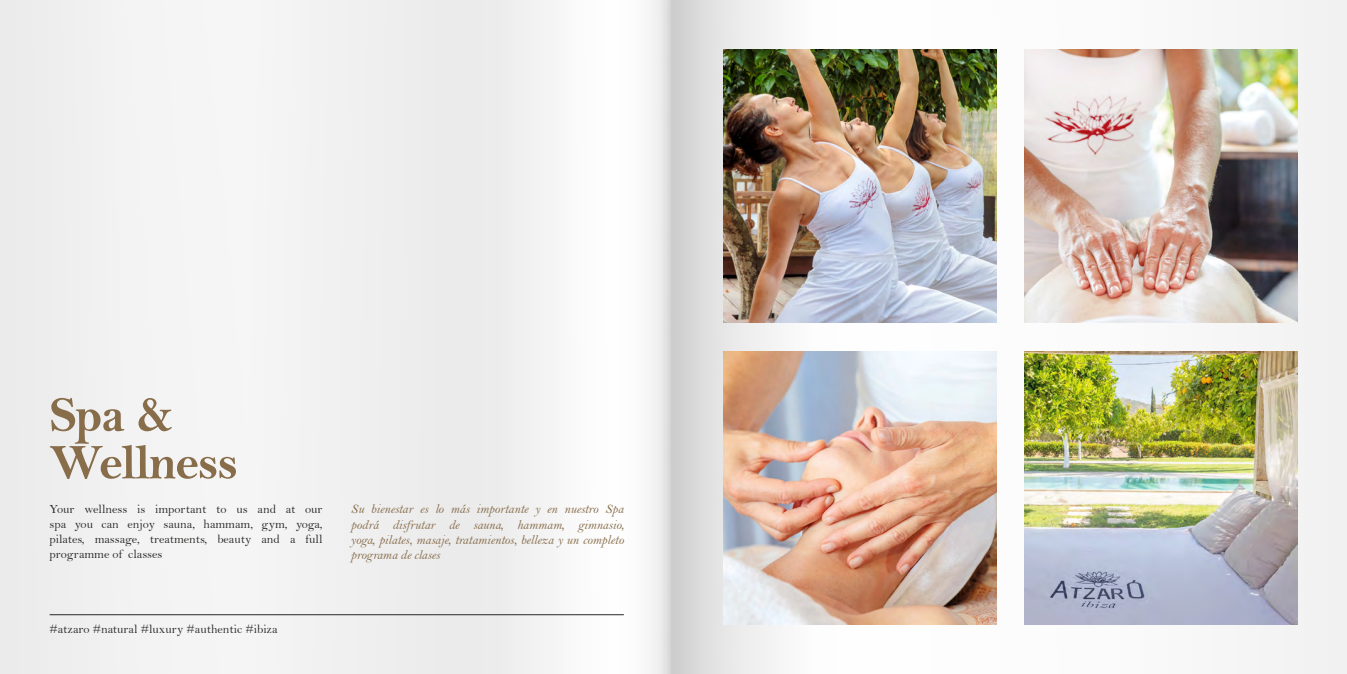
<style>
.page{position:relative;width:1347px;height:674px;background:#fff}
.page>*{position:absolute;margin:0;border:0;box-sizing:border-box;transform-origin:0 0}
.t1{font:50px/47.5px "Bell MT Bold";letter-spacing:-.025em;color:#886d4b}
.t2{font:13.12px/15.2px "Bell MT Italic";letter-spacing:-.01em;color:#886d4b;text-align:justify}
.t3{font:12.5px/15px "Bell";color:#282827;text-align:justify}
</style>
<div class="page">
<img style="left:0;top:0;width:1346px;height:673px">
<img style="left:723px;top:50px;width:273px;height:272px">
<img style="left:1025px;top:351px;width:272px;height:273px">
<img style="left:1025px;top:50px;width:272px;height:272px">
<img style="left:723px;top:351px;width:273px;height:273px">
<hr style="left:50px;top:614px;width:574px;height:1px;background:#282827">
<h1 class="t1" style="left:50px;top:390px;width:190px">Spa &amp;<br>Wellness</h1>
<p class="t3" style="left:50px;top:501px;width:274px">Your wellness is important to us and at our spa you can enjoy sauna, hammam, gym, yoga, pilates, massage, treatments, beauty and a full programme of classes</p>
<p class="t2" style="left:351px;top:501px;width:274px">Su bienestar es lo más importante y en nuestro Spa podrá disfrutar de sauna, hammam, gimnasio, yoga, pilates, masaje, tratamientos, belleza y un completo programa de clases</p>
<p class="t3" style="left:50px;top:620px;width:229px">#atzaro #natural #luxury #authentic #ibiza</p>
</div>
